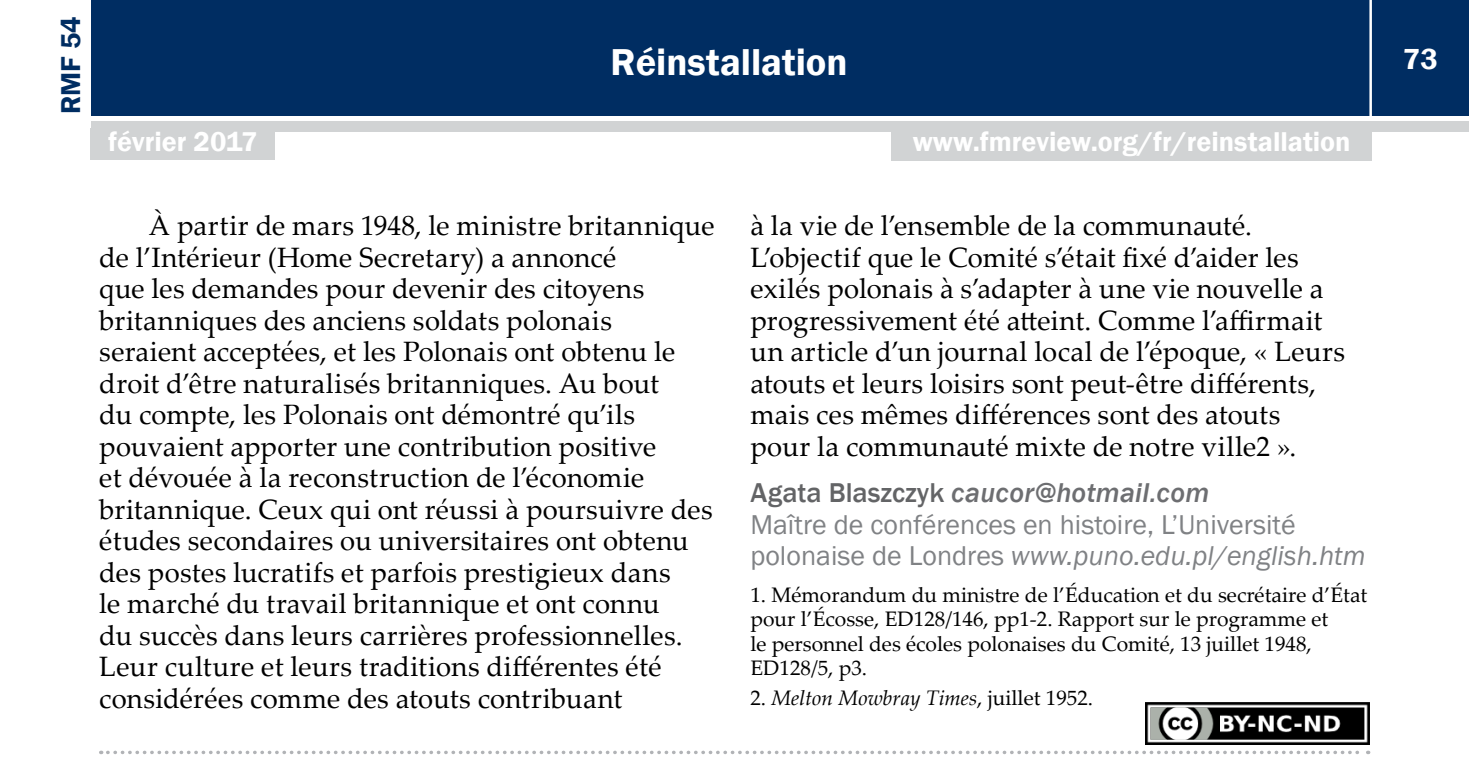
<style>
.page{position:relative;width:1469px;height:778px;background:#fff}
.page>*{position:absolute;margin:0;border:0;box-sizing:border-box;transform-origin:0 0}
.t1{font:600 38.5px "Franklin Gothic";color:#fff}
.t2{font:600 29.75px "Franklin Gothic";color:#fff}
.t3{font:28px/31.5px "Palatino Linotype";letter-spacing:.01em;color:#000}
.t4{font:28px/31.5px "Franklin Gothic";color:#808285}
.t5{font:600 28px "Franklin Gothic";color:#fff}
.t6{font:600 28px "Franklin Gothic";color:#002d62}
.t7{font:21px/24.5px "Palatino Linotype";color:#000}
.t8{font:italic 21px "Palatino Linotype";color:#000}
.s1{font-weight:500;color:#636466}
.s2{font-weight:500;font-style:italic;color:#6d6e71}
.s3{font-style:italic}
.s4{font-style:normal}
</style>
<div class="page">
<div style="left:91px;top:0;width:1377px;height:116px;background:#002d62"></div>
<div style="left:91px;top:121px;width:1377px;height:11px;background:#d1d3d4"></div>
<hr style="left:1369px;top:0;width:2px;height:119px;background:#fff">
<div style="left:91px;top:128px;width:184px;height:32px;background:#d1d3d4"></div>
<div style="left:891px;top:129px;width:480px;height:31px;background:#d1d3d4"></div>
<svg style="left:108px;top:751px;width:1260px;height:3px"></svg>
<img style="left:1145px;top:702px;width:223px;height:42px">
<p class="t6" style="left:53px;top:114px;width:100px;rotate:-90deg">RMF 54</p>
<h1 class="t1" style="left:610px;top:39px;width:239px">Réinstallation</h1>
<p class="t5" style="left:108px;top:125px;width:151px">février 2017</p>
<p class="t5" style="left:912px;top:125px;width:439px">www.fmreview.org/fr/reinstallation</p>
<p class="t3" style="left:99px;top:209px;width:617px;text-indent:50px">À partir de mars 1948, le ministre britannique de l’Intérieur (Home Secretary) a annoncé<br>que les demandes pour devenir des citoyens britanniques des anciens soldats polonais seraient acceptées, et les Polonais ont obtenu le droit d’être naturalisés britanniques. Au bout<br>du compte, les Polonais ont démontré qu’ils pouvaient apporter une contribution positive<br>et dévouée à la reconstruction de l’économie britannique. Ceux qui ont réussi à poursuivre des études secondaires ou universitaires ont obtenu des postes lucratifs et parfois prestigieux dans<br>le marché du travail britannique et ont connu<br>du succès dans leurs carrières professionnelles.<br>Leur culture et leurs traditions différentes été considérées comme des atouts contribuant</p>
<p class="t3" style="left:750px;top:209px;width:596px">à la vie de l’ensemble de la communauté.<br>L’objectif que le Comité s’était fixé d’aider les exilés polonais à s’adapter à une vie nouvelle a progressivement été atteint. Comme l’affirmait un article d’un journal local de l’époque, « Leurs atouts et leurs loisirs sont peut-être différents, mais ces mêmes différences sont des atouts pour la communauté mixte de notre ville2 ».</p>
<p class="t4" style="left:750px;top:478px;width:617px"><span class="s1">Agata Blaszczyk</span> <span class="s2">caucor@hotmail.com<br></span>Maître de conférences en histoire, L’Université polonaise de Londres <span class="s3">www.puno.edu.pl/english.htm</span></p>
<p class="t7" style="left:750px;top:581px;width:618px">1. Mémorandum du ministre de l’Éducation et du secrétaire d’État pour l’Écosse, ED128/146, pp1-2. Rapport sur le programme et<br>le personnel des écoles polonaises du Comité, 13 juillet 1948, ED128/5, p3.</p>
<p class="t8" style="left:750px;top:682px;width:344px"><span class="s4">2.</span> Melton Mowbray Times<span class="s4">, juillet 1952.</span></p>
<p class="t2" style="left:1402px;top:40px;width:36px">73</p>
</div>
